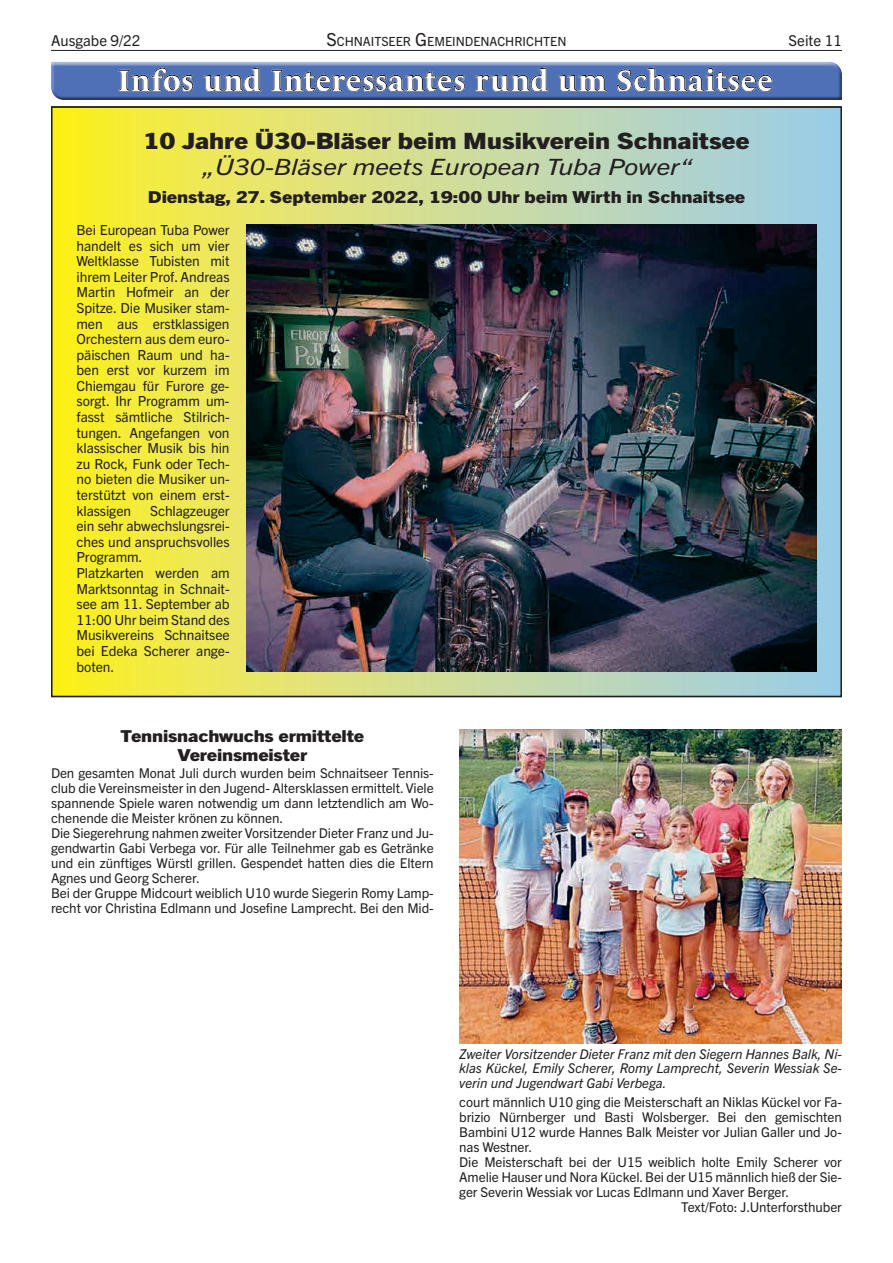
<style>
.page{position:relative;width:893px;height:1263px;background:#fff}
.page>*{position:absolute;margin:0;border:0;box-sizing:border-box;transform-origin:0 0}
.t1{font:700 30px "Le Monde Livre Std";letter-spacing:.035em;color:#fff}
.t2{font:800 22.5px "Trade Gothic Next LT Pro";color:#231f20;scale:1.2 1}
.t3{font:italic 22.5px "Trade Gothic Next LT Pro";color:#231f20;scale:1.2 1}
.t4{font:800 16.5px/18.8px "Trade Gothic Next LT Pro";color:#231f20;text-align:center;scale:1.2 1}
.t5{font:15px "Trade Gothic Next LT Pro";color:#231f20}
.t6{font:13.8px/15.6px "Trade Gothic Next LT Pro";letter-spacing:-.005em;color:#231f20;text-align:justify}
.t7{font:13.5px/15px "Trade Gothic Next LT Pro";letter-spacing:-.005em;color:#231f20}
.t8{font:italic 13.5px/14.5px "Trade Gothic Next LT Pro";color:#231f20;text-align:justify}
.t9{font:12.6px "Trade Gothic Next LT Pro";color:#231f20}
.s1{font-size:18px}
</style>
<div class="page">
<hr style="left:51px;top:50px;width:791px;height:1px;background:#231f20">
<div style="left:49px;top:58px;width:793px;height:37px;background:#fff;opacity:.75"></div>
<div style="left:49px;top:65px;width:793px;height:37px;background:#231f20;opacity:.75"></div>
<img style="left:459px;top:729px;width:383px;height:314px">
<svg style="left:54px;top:109px;width:785px;height:585px;background:#dae171"></svg>
<img style="left:247px;top:224px;width:569px;height:448px">
<p class="t5" style="left:51px;top:30px;width:91px">Ausgabe 9/22</p>
<p class="t9" style="left:326px;top:32px;width:242px"><span class="s1">S</span>CHNAITSEER <span class="s1">G</span>EMEINDENACHRICHTEN</p>
<p class="t5" style="left:789px;top:30px;width:55px">Seite 11</p>
<h1 class="t1" style="left:118px;top:63px;width:656px">Infos und Interessantes rund um Schnaitsee</h1>
<h2 class="t2" style="left:143px;top:125px;width:507px">10 Jahre Ü30-Bläser beim Musikverein Schnaitsee</h2>
<h2 class="t3" style="left:202px;top:151px;width:410px">„Ü30-Bläser meets European Tuba Power“</h2>
<p class="t4" style="left:148px;top:187px;width:499px">Dienstag, 27. September 2022, 19:00 Uhr beim Wirth in Schnaitsee</p>
<p class="t6" style="left:77px;top:221px;width:155px">Bei European Tuba Power handelt es sich um vier Weltklasse Tubisten mit ihrem Leiter Prof. Andreas Martin Hofmeir an der Spitze. Die Musiker stam&shy;men aus erstklassigen Orchestern aus dem euro&shy;päischen Raum und ha&shy;ben erst vor kurzem im Chiemgau für Furore ge&shy;sorgt. Ihr Programm um&shy;fasst sämtliche Stilrich&shy;tungen. Angefangen von klassischer Musik bis hin zu Rock, Funk oder Tech&shy;no bieten die Musiker un&shy;terstützt von einem erst&shy;klassigen</p>
<p class="t6" style="left:77px;top:502px;width:155px;text-align:left;text-indent:74px">Schlagzeuger ein sehr abwechslungsrei&shy;ches und anspruchsvolles<br>Programm.<br>Platzkarten werden am<br>Marktsonntag in Schnait&shy;see am 11. September ab<br>11:00 Uhr beim Stand des<br>Musikvereins Schnaitsee bei Edeka Scherer ange&shy;boten.</p>
<p class="t4" style="left:121px;top:725px;width:204px">Tennisnachwuchs ermittelte<br>Vereinsmeister</p>
<p class="t7" style="left:51px;top:765px;width:384px">Den gesamten Monat Juli durch wurden beim Schnaitseer Tennis&shy;club die Vereinsmeister in den Jugend- Altersklassen ermittelt. Viele spannende Spiele waren notwendig um dann letztendlich am Wo&shy;chenende die Meister krönen zu können.<br>Die Siegerehrung nahmen zweiter Vorsitzender Dieter Franz und Ju&shy;gendwartin Gabi Verbega vor. Für alle Teilnehmer gab es Getränke und ein zünftiges Würstl grillen. Gespendet hatten dies die Eltern Agnes und Georg Scherer.<br>Bei der Gruppe Midcourt weiblich U10 wurde Siegerin Romy Lamp&shy;recht vor Christina Edlmann und Josefine Lamprecht. Bei den Mid-</p>
<p class="t8" style="left:459px;top:1045px;width:384px">Zweiter Vorsitzender Dieter Franz mit den Siegern Hannes Balk, Ni&shy;klas Kückel, Emily Scherer, Romy Lamprecht, Severin Wessiak Se&shy;verin und Jugendwart Gabi Verbega.</p>
<p class="t7" style="left:459px;top:1093px;width:384px">court männlich U10 ging die Meisterschaft an Niklas Kückel vor Fa-</p>
<p class="t7" style="left:459px;top:1108px;width:384px">brizio Nürnberger und Basti Wolsberger. Bei den gemischten</p>
<p class="t7" style="left:459px;top:1123px;width:384px">Bambini U12 wurde Hannes Balk Meister vor Julian Galler und Jo-</p>
<p class="t7" style="left:459px;top:1138px;width:75px">nas Westner.</p>
<p class="t7" style="left:459px;top:1153px;width:384px">Die Meisterschaft bei der U15 weiblich holte Emily Scherer vor</p>
<p class="t7" style="left:459px;top:1168px;width:384px">Amelie Hauser und Nora Kückel. Bei der U15 männlich hieß der Sie-</p>
<p class="t7" style="left:459px;top:1183px;width:331px">ger Severin Wessiak vor Lucas Edlmann und Xaver Berger.</p>
<p class="t7" style="left:681px;top:1198px;width:162px">Text/Foto: J.Unterforsthuber</p>
</div>
